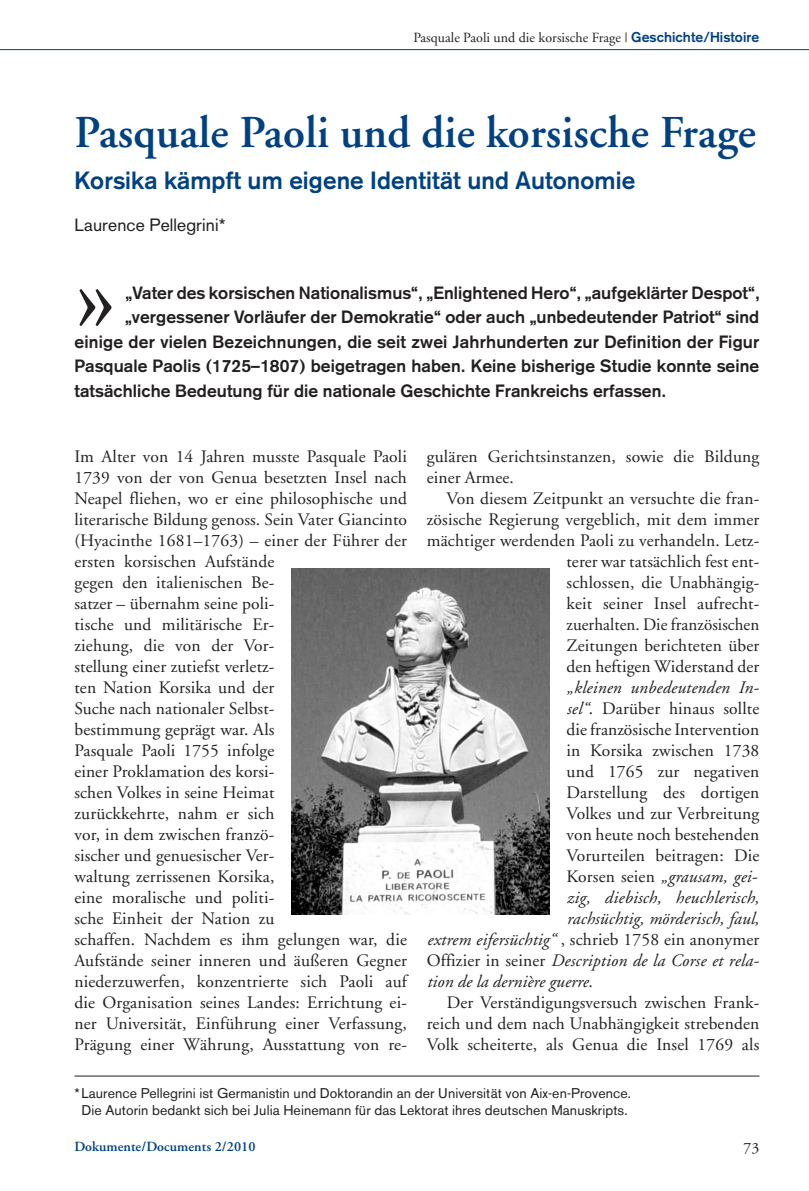
<style>
.page{position:relative;width:809px;height:1191px;background:#fff}
.page>*{position:absolute;margin:0;border:0;box-sizing:border-box;transform-origin:0 0}
.t1{font:111.48px "Adobe Garamond";color:#231f20}
.t2{font:600 45.5px "Adobe Garamond";letter-spacing:.005em;color:#014181}
.t3{font:700 24.5px "Akzidenz Grotesk";letter-spacing:.005em;color:#014181}
.t4{font:17.5px/21px "Adobe Garamond";letter-spacing:.01em;color:#231f20}
.t5{font:700 17.5px "Akzidenz Grotesk";letter-spacing:.005em;color:#231f20}
.t6{font:italic 17.5px "Adobe Garamond";letter-spacing:.01em;color:#231f20}
.t7{font:17.5px "Akzidenz Grotesk";letter-spacing:.005em;color:#231f20}
.t8{font:15.75px "Adobe Garamond";color:#231f20}
.t9{font:14px/17.5px "Akzidenz Grotesk BE";letter-spacing:.005em;color:#231f20;text-align:center}
.t10{font:14px "Adobe Garamond";letter-spacing:.005em;color:#231f20}
.t11{font:600 14px "Adobe Garamond";letter-spacing:.005em;color:#014181}
.s1{font-family:"Akzidenz Grotesk";font-weight:700;color:#014181}
.s2{font-style:italic}
.s3{font-style:normal}
</style>
<div class="page">
<hr style="left:0;top:49px;width:809px;height:1px;background:#014181">
<hr style="left:74px;top:1075px;width:685px;height:1px;background:#231f20">
<img style="left:292px;top:569px;width:257px;height:345px">
<p class="t10" style="left:413px;top:32px;width:347px">Pasquale Paoli und die korsische Frage | <span class="s1">Geschichte/Histoire</span></p>
<h2 class="t2" style="left:74px;top:114px;width:683px">Pasquale Paoli und die korsische Frage</h2>
<h3 class="t3" style="left:74px;top:172px;width:562px">Korsika kämpft um eigene Identität und Autonomie</h3>
<p class="t7" style="left:74px;top:219px;width:152px">Laurence Pellegrini*</p>
<h1 class="t1" style="left:74px;top:251px;width:44px">»</h1>
<p class="t5" style="left:125px;top:286px;width:636px">„Vater des korsischen Nationalismus“, „Enlightened Hero“, „aufgeklärter Despot“,</p>
<p class="t5" style="left:125px;top:311px;width:636px">„vergessener Vorläufer der Demokratie“ oder auch „unbedeutender Patriot“ sind</p>
<p class="t5" style="left:74px;top:335px;width:686px">einige der vielen Bezeichnungen, die seit zwei Jahrhunderten zur Definition der Figur</p>
<p class="t5" style="left:74px;top:360px;width:686px">Pasquale Paolis (1725–1807) beigetragen haben. Keine bisherige Studie konnte seine</p>
<p class="t5" style="left:74px;top:384px;width:593px">tatsächliche Bedeutung für die nationale Geschichte Frankreichs erfassen.</p>
<p class="t4" style="left:74px;top:447px;width:334px">Im Alter von 14 Jahren musste Pasquale Paoli 1739 von der von Genua besetzten Insel nach Neapel fliehen, wo er eine philosophische und literarische Bildung genoss. Sein Vater Giancinto (Hyacinthe 1681–1763) – einer der Führer der ersten korsischen Aufstände<br>gegen den italienischen Be-<br>satzer – übernahm seine poli-<br>tische und militärische Er-<br>ziehung, die von der Vor-<br>stellung einer zutiefst verletz-<br>ten Nation Korsika und der<br>Suche nach nationaler Selbst-<br>bestimmung geprägt war. Als<br>Pasquale Paoli 1755 infolge<br>einer Proklamation des korsi-<br>schen Volkes in seine Heimat<br>zurückkehrte, nahm er sich<br>vor, in dem zwischen franzö-<br>sischer und genuesischer Ver-<br>waltung zerrissenen Korsika,<br>eine moralische und politi-<br>sche Einheit der Nation zu<br>schaffen. Nachdem es ihm gelungen war, die Aufstände seiner inneren und äußeren Gegner niederzuwerfen, konzentrierte sich Paoli auf die Organisation seines Landes: Errichtung ei&shy;ner Universität, Einführung einer Verfassung, Prägung einer Währung, Ausstattung von re-</p>
<p class="t4" style="left:427px;top:447px;width:334px">gulären Gerichtsinstanzen, sowie die Bildung einer Armee.</p>
<p class="t4" style="left:427px;top:489px;width:334px;text-align:right">Von diesem Zeitpunkt an versuchte die fran&shy;zösische Regierung vergeblich, mit dem immer mächtiger werdenden Paoli zu verhandeln. Letz&shy;terer war tatsächlich fest ent-<br>schlossen, die Unabhängig-<br>keit seiner Insel aufrecht-<br>zuerhalten. Die französischen<br>Zeitungen berichteten über<br>den heftigen Widerstand der</p>
<p class="t6" style="left:566px;top:680px;width:194px">„kleinen unbedeutenden In-</p>
<p class="t4" style="left:566px;top:699px;width:194px"><span class="s2">sel“</span>. Darüber hinaus sollte</p>
<p class="t4" style="left:566px;top:720px;width:194px">die französische Intervention</p>
<p class="t4" style="left:566px;top:741px;width:194px">in Korsika zwischen 1738</p>
<p class="t4" style="left:566px;top:762px;width:194px">und 1765 zur negativen</p>
<p class="t4" style="left:566px;top:783px;width:194px">Darstellung des dortigen</p>
<p class="t4" style="left:566px;top:804px;width:194px">Volkes und zur Verbreitung</p>
<p class="t4" style="left:566px;top:825px;width:194px">von heute noch bestehenden</p>
<p class="t4" style="left:566px;top:846px;width:194px">Vorurteilen beitragen: Die</p>
<p class="t6" style="left:566px;top:869px;width:192px"><span class="s3">Korsen seien</span> „grausam, gei-</p>
<p class="t6" style="left:566px;top:890px;width:194px">zig, diebisch, heuchlerisch,</p>
<p class="t6" style="left:566px;top:911px;width:194px">rachsüchtig, mörderisch, faul,</p>
<p class="t4" style="left:427px;top:930px;width:334px"><span class="s2">extrem eifersüchtig“</span> , schrieb 1758 ein anonymer</p>
<p class="t6" style="left:427px;top:953px;width:333px"><span class="s3">Offizier in seiner</span> Description de la Corse et rela-</p>
<p class="t6" style="left:427px;top:974px;width:167px">tion de la dernière guerre<span class="s3">.</span></p>
<p class="t4" style="left:446px;top:993px;width:314px">Der Verständigungsversuch zwischen Frank-</p>
<p class="t4" style="left:427px;top:1014px;width:334px">reich und dem nach Unabhängigkeit strebenden</p>
<p class="t4" style="left:427px;top:1035px;width:334px">Volk scheiterte, als Genua die Insel 1769 als</p>
<p class="t9" style="left:74px;top:1085px;width:558px">*Laurence Pellegrini ist Germanistin und Doktorandin an der Universität von Aix-en-Provence.<br>Die Autorin bedankt sich bei Julia Heinemann für das Lektorat ihres deutschen Manuskripts.</p>
<p class="t11" style="left:74px;top:1140px;width:183px">Dokumente/Documents 2/2010</p>
<p class="t8" style="left:743px;top:1141px;width:17px">73</p>
</div>
